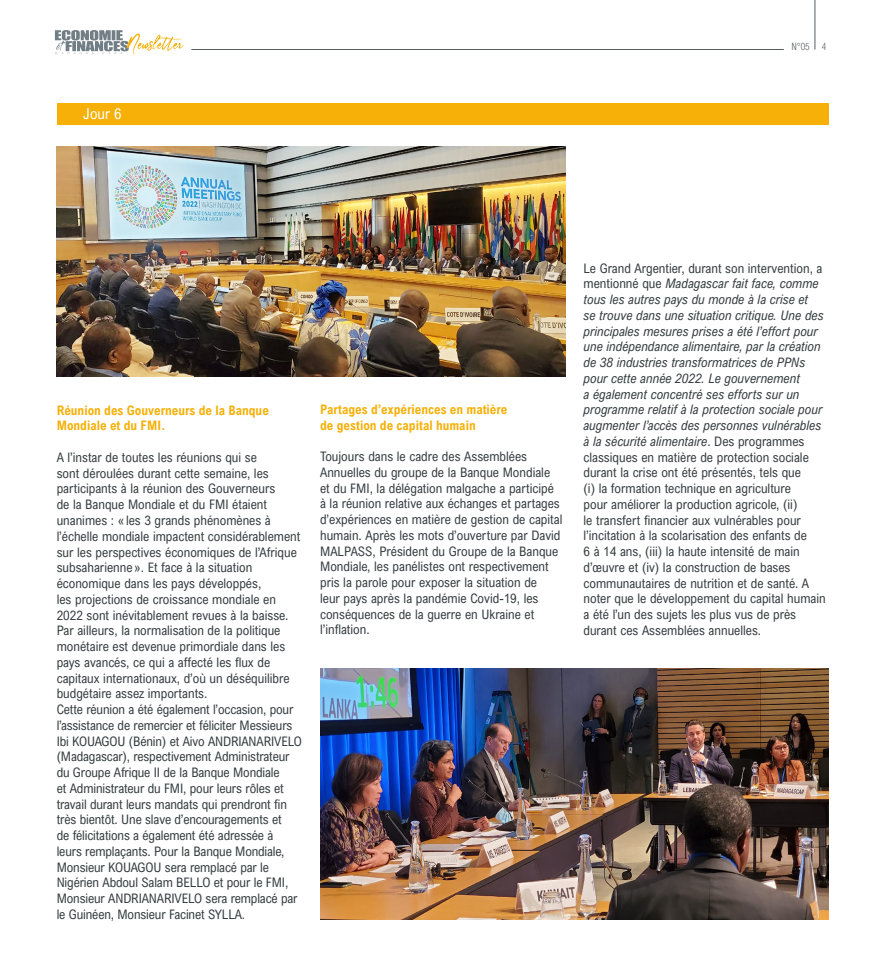
<style>
.page{position:relative;width:886px;height:975px;background:#fff}
.page>*{position:absolute;margin:0;border:0;box-sizing:border-box;transform-origin:0 0}
.t1{font:15px "Arial Nova Cond";color:#fff}
.t2{font:13.12px/15.8px "Arial Nova Cond";color:#363e41}
.t3{font:700 13.12px/15.8px "Arial Nova Cond";color:#f6b008}
.t4{font:300 10px "Arial Nova Cond";color:#535d62}
.s1{font-style:italic}
</style>
<div class="page">
<hr style="left:191px;top:49px;width:593px;height:1px;background:#535d62">
<hr style="left:815px;top:0;width:1px;height:49px;background:#535d62">
<svg style="left:55px;top:30px;width:129px;height:24px"></svg>
<div style="left:57px;top:103px;width:772px;height:21px;background:#f6b008"></div>
<img style="left:57px;top:146px;width:509px;height:231px">
<img style="left:320px;top:668px;width:509px;height:250px">
<p class="t1" style="left:83px;top:105px;width:40px">Jour 6</p>
<p class="t4" style="left:791px;top:40px;width:37px">N°05 4</p>
<p class="t3" style="left:57px;top:402px;width:214px">Réunion des Gouverneurs de la Banque<br>Mondiale et du FMI.</p>
<p class="t2" style="left:57px;top:449px;width:247px">A l’instar de toutes les réunions qui se<br>sont déroulées durant cette semaine, les participants à la réunion des Gouverneurs<br>de la Banque Mondiale et du FMI étaient unanimes : «les 3 grands phénomènes à l’échelle mondiale impactent considérablement sur les perspectives économiques de l’Afrique subsaharienne». Et face à la situation économique dans les pays développés,<br>les projections de croissance mondiale en 2022 sont inévitablement revues à la baisse.<br>Par ailleurs, la normalisation de la politique monétaire est devenue primordiale dans les pays avancés, ce qui a affecté les flux de capitaux internationaux, d’où un déséquilibre budgétaire assez importants.<br>Cette réunion a été également l’occasion, pour l’assistance de remercier et féliciter Messieurs Ibi KOUAGOU (Bénin) et Aivo ANDRIANARIVELO (Madagascar), respectivement Administrateur du Groupe Afrique II de la Banque Mondiale<br>et Administrateur du FMI, pour leurs rôles et travail durant leurs mandats qui prendront fin très bientôt. Une slave d’encouragements et<br>de félicitations a également été adressée à<br>leurs remplaçants. Pour la Banque Mondiale, Monsieur KOUAGOU sera remplacé par le Nigérien Abdoul Salam BELLO et pour le FMI, Monsieur ANDRIANARIVELO sera remplacé par le Guinéen, Monsieur Facinet SYLLA.</p>
<p class="t3" style="left:320px;top:401px;width:189px">Partages d’expériences en matière de gestion de capital humain</p>
<p class="t2" style="left:320px;top:448px;width:244px">Toujours dans le cadre des Assemblées Annuelles du groupe de la Banque Mondiale et du FMI, la délégation malgache a participé à la réunion relative aux échanges et partages d’expériences en matière de gestion de capital humain. Après les mots d’ouverture par David MALPASS, Président du Groupe de la Banque Mondiale, les panélistes ont respectivement pris la parole pour exposer la situation de<br>leur pays après la pandémie Covid-19, les conséquences de la guerre en Ukraine et l’inflation.</p>
<p class="t2" style="left:583px;top:260px;width:244px">Le Grand Argentier, durant son intervention, a mentionné que <span class="s1">Madagascar fait face, comme tous les autres pays du monde à la crise et<br>se trouve dans une situation critique. Une des principales mesures prises a été l’effort pour une indépendance alimentaire, par la création de 38 industries transformatrices de PPNs pour cette année 2022. Le gouvernement<br>a également concentré ses efforts sur un programme relatif à la protection sociale pour augmenter l’accès des personnes vulnérables à la sécurité alimentaire</span>. Des programmes classiques en matière de protection sociale durant la crise ont été présentés, tels que<br>(i) la formation technique en agriculture<br>pour améliorer la production agricole, (ii)<br>le transfert financier aux vulnérables pour l’incitation à la scolarisation des enfants de<br>6 à 14 ans, (iii) la haute intensité de main d’œuvre et (iv) la construction de bases communautaires de nutrition et de santé. A noter que le développement du capital humain a été l’un des sujets les plus vus de près durant ces Assemblées annuelles.</p>
</div>
